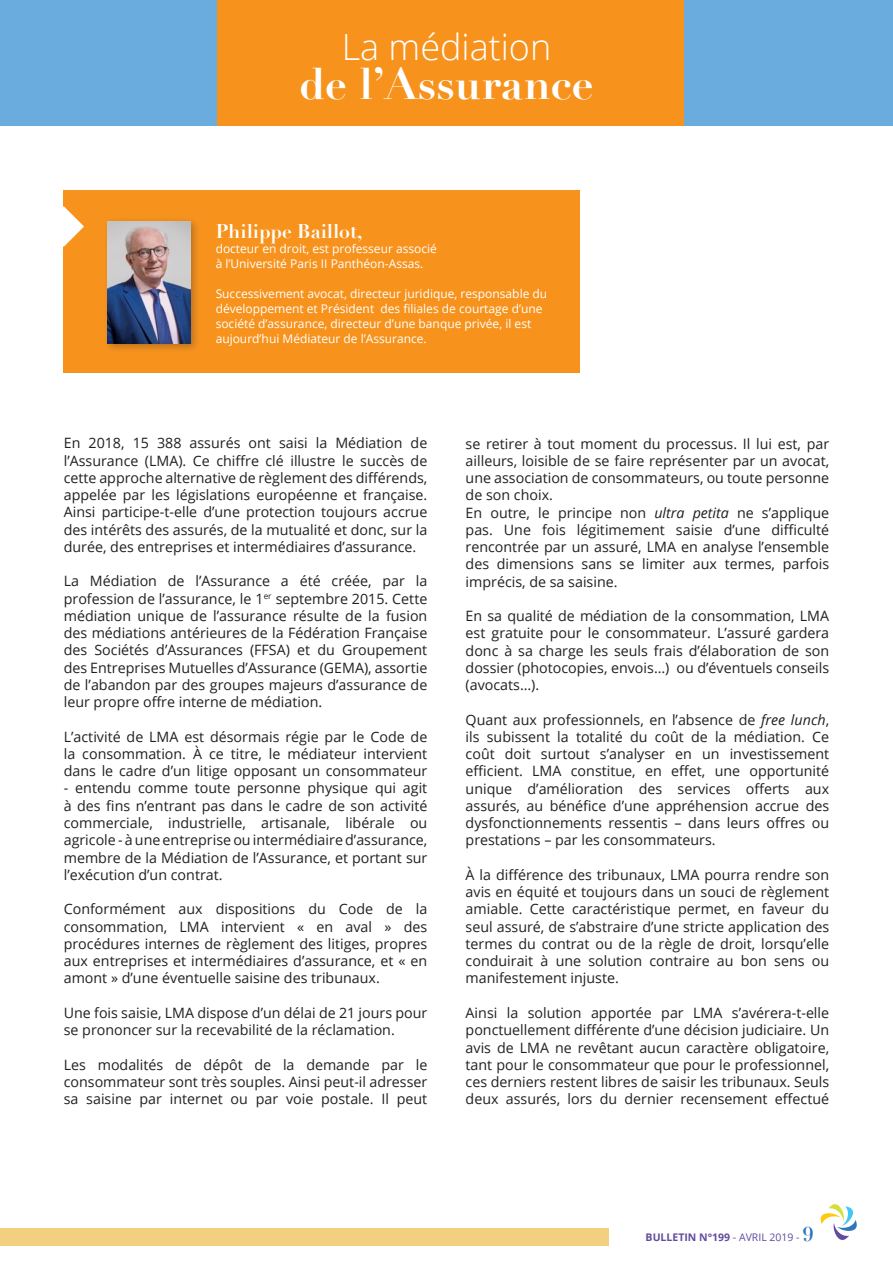
<style>
.page{position:relative;width:893px;height:1263px;background:#fff}
.page>*{position:absolute;margin:0;border:0;box-sizing:border-box;transform-origin:0 0}
.t1{font:700 43.5px "Didot";color:#fff}
.t2{font:300 36px "Open Sans";color:#fff}
.t3{font:700 19.5px "Didot";color:#fff}
.t4{font:14.25px/17.2px "Open Sans";color:#231f20;text-align:justify}
.t5{font:12px/15px "Open Sans";color:#fff}
.t6{font:700 10.5px "Open Sans";color:#634c9f}
.s1{font-style:italic}
.s2{font-weight:400}
.s3{font-family:"Didot";font-size:19.5px;color:#2e76bc}
</style>
<div class="page">
<svg style="left:821px;top:1204px;width:36px;height:36px"></svg>
<div style="left:64px;top:190px;width:516px;height:183px;background:#f7931d"></div>
<div style="left:0;top:0;width:893px;height:126px;background:#6aacdd"></div>
<div style="left:217px;top:0;width:467px;height:126px;background:#f7931d"></div>
<div style="left:0;top:1228px;width:608px;height:18px;background:#f2d080"></div>
<div style="left:103px;top:217px;width:97px;height:136px;background:#231f20;opacity:.3"></div>
<img style="left:108px;top:221px;width:82px;height:123px">
<svg style="left:63px;top:206px;width:21px;height:41px"></svg>
<p class="t2" style="left:342px;top:23px;width:211px">La médiation</p>
<p class="t1" style="left:299px;top:57px;width:296px">de l’Assurance</p>
<p class="t3" style="left:216px;top:219px;width:149px">Philippe Baillot,</p>
<p class="t5" style="left:216px;top:241px;width:223px">docteur en droit, est professeur associé</p>
<p class="t5" style="left:216px;top:256px;width:209px">à l’Université Paris II Panthéon-Assas.</p>
<p class="t5" style="left:216px;top:286px;width:333px">Successivement avocat, directeur juridique, responsable du développement et Président des filiales de courtage d’une société d’assurance, directeur d’une banque privée, il est aujourd’hui Médiateur de l’Assurance.</p>
<p class="t4" style="left:64px;top:434px;width:365px">En 2018, 15 388 assurés ont saisi la Médiation de l’Assurance (LMA). Ce chiffre clé illustre le succès de cette approche alternative de règlement des différends, appelée par les législations européenne et française.<br>Ainsi participe-t-elle d’une protection toujours accrue des intérêts des assurés, de la mutualité et donc, sur la durée, des entreprises et intermédiaires d’assurance.</p>
<p class="t4" style="left:64px;top:572px;width:365px">La Médiation de l’Assurance a été créée, par la profession de l’assurance, le 1<sup>er</sup> septembre 2015. Cette médiation unique de l’assurance résulte de la fusion des médiations antérieures de la Fédération Française des Sociétés d’Assurances (FFSA) et du Groupement des Entreprises Mutuelles d’Assurance (GEMA), assortie de l’abandon par des groupes majeurs d’assurance de leur propre offre interne de médiation.</p>
<p class="t4" style="left:64px;top:727px;width:365px">L’activité de LMA est désormais régie par le Code de la consommation. À ce titre, le médiateur intervient dans le cadre d’un litige opposant un consommateur</p>
<p class="t4" style="left:64px;top:779px;width:365px">- entendu comme toute personne physique qui agit à des fins n’entrant pas dans le cadre de son activité commerciale, industrielle, artisanale, libérale ou agricole - à une entreprise ou intermédiaire d’assurance, membre de la Médiation de l’Assurance, et portant sur l’exécution d’un contrat.</p>
<p class="t4" style="left:64px;top:900px;width:365px">Conformément aux dispositions du Code de la consommation, LMA intervient « en aval » des procédures internes de règlement des litiges, propres aux entreprises et intermédiaires d’assurance, et « en amont » d’une éventuelle saisine des tribunaux.</p>
<p class="t4" style="left:64px;top:1004px;width:365px">Une fois saisie, LMA dispose d’un délai de 21 jours pour se prononcer sur la recevabilité de la réclamation.</p>
<p class="t4" style="left:64px;top:1055px;width:365px">Les modalités de dépôt de la demande par le consommateur sont très souples. Ainsi peut-il adresser sa saisine par internet ou par voie postale. Il peut</p>
<p class="t4" style="left:466px;top:434px;width:365px">se retirer à tout moment du processus. Il lui est, par ailleurs, loisible de se faire représenter par un avocat, une association de consommateurs, ou toute personne de son choix.</p>
<p class="t4" style="left:466px;top:503px;width:365px">En outre, le principe non <span class="s1">ultra petita</span> ne s’applique pas. Une fois légitimement saisie d’une difficulté rencontrée par un assuré, LMA en analyse l’ensemble des dimensions sans se limiter aux termes, parfois imprécis, de sa saisine.</p>
<p class="t4" style="left:466px;top:607px;width:365px">En sa qualité de médiation de la consommation, LMA est gratuite pour le consommateur. L’assuré gardera donc à sa charge les seuls frais d’élaboration de son dossier (photocopies, envois…) ou d’éventuels conseils (avocats…).</p>
<p class="t4" style="left:466px;top:710px;width:365px">Quant aux professionnels, en l’absence de <span class="s1">free lunch</span>, ils subissent la totalité du coût de la médiation. Ce coût doit surtout s’analyser en un investissement efficient. LMA constitue, en effet, une opportunité unique d’amélioration des services offerts aux assurés, au bénéfice d’une appréhension accrue des dysfonctionnements ressentis – dans leurs offres ou prestations – par les consommateurs.</p>
<p class="t4" style="left:466px;top:866px;width:365px">À la différence des tribunaux, LMA pourra rendre son avis en équité et toujours dans un souci de règlement amiable. Cette caractéristique permet, en faveur du seul assuré, de s’abstraire d’une stricte application des termes du contrat ou de la règle de droit, lorsqu’elle conduirait à une solution contraire au bon sens ou manifestement injuste.</p>
<p class="t4" style="left:466px;top:1004px;width:365px">Ainsi la solution apportée par LMA s’avérera-t-elle ponctuellement différente d’une décision judiciaire. Un avis de LMA ne revêtant aucun caractère obligatoire, tant pour le consommateur que pour le professionnel, ces derniers restent libres de saisir les tribunaux. Seuls deux assurés, lors du dernier recensement effectué</p>
<p class="t6" style="left:646px;top:1230px;width:169px">BULLETIN N°199 <span class="s2">- AVRIL 2019 -</span> <span class="s3">9</span></p>
</div>
